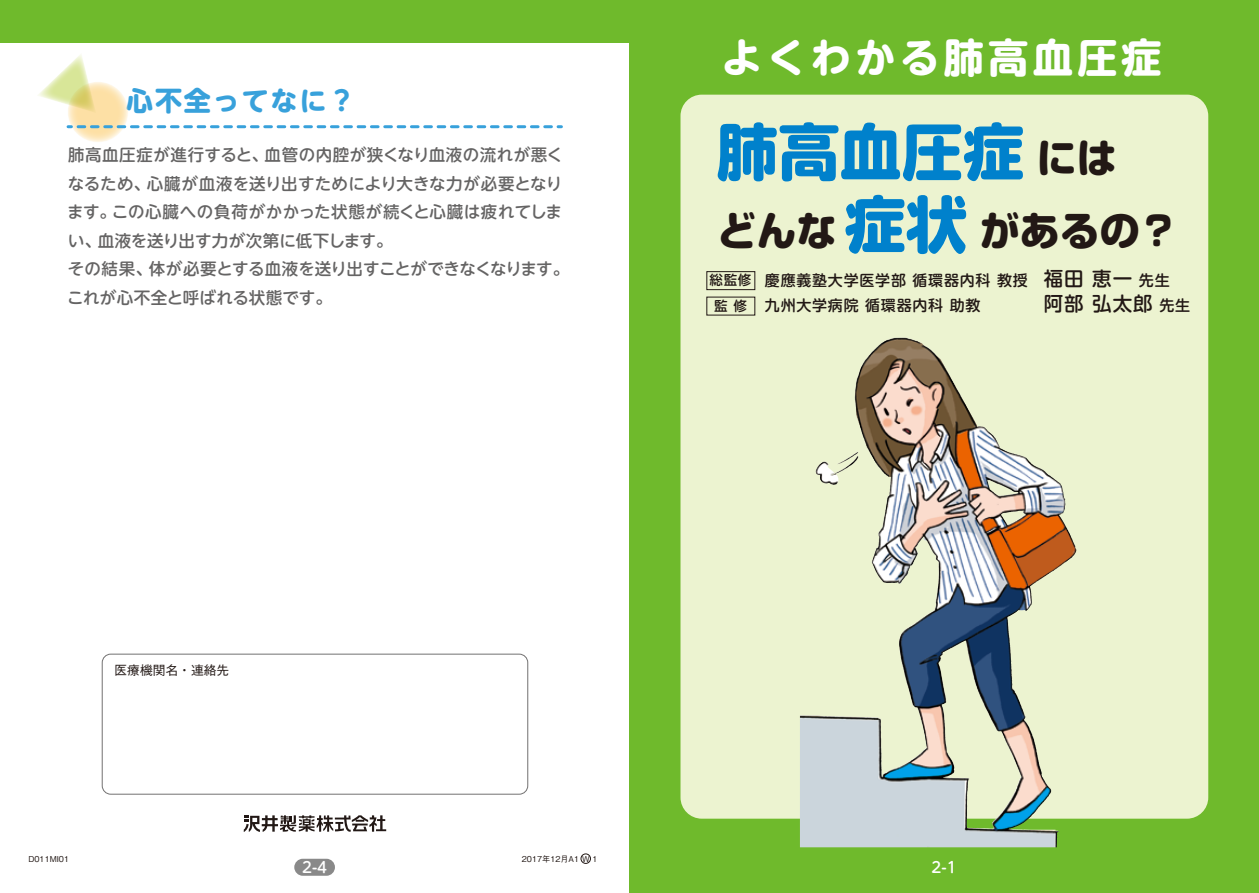
<style>
.page{position:relative;width:1259px;height:893px;background:#fff}
.page>*{position:absolute;margin:0;border:0;box-sizing:border-box;transform-origin:0 0}
.t1{font:800 61.5px "Soft Go Std";color:#0081cc}
.t2{font:700 40.35px "UD Shin M Go Pr 6 N";letter-spacing:.1em;color:#fff}
.t3{font:800 39.9px "Soft Go Std";color:#221815}
.t4{font:700 27px "UD Shin M Go Pr 6 N";letter-spacing:.07em;color:#38a1db}
.t5{font:500 19.5px "UD Shin M Go Pr 6 N";color:#221815}
.t6{font:500 16.5px/28.5px "UD Shin M Go Pr 6 N";letter-spacing:.015em;color:#656464}
.t7{font:500 15px/25.5px "UD Shin M Go Pr 6 N";letter-spacing:.05em;color:#221815}
.t8{font:500 15px "UD Shin M Go Pr 6 N";color:#fff}
.t9{font:500 13.5px/25.8px "UD Shin M Go Pr 6 N";color:#221815;text-align:center}
.t10{font:500 12.75px "Gothic BBB Pr 6";color:#221815}
.t11{font:500 8.1px "Gothic BBB Pr 6";color:#221815}
.s1{font-size:39.9px;color:#221815}
.s2{font-size:61.5px;color:#0081cc}
.s3{font-size:19.5px}
.s4{font-size:15px}
</style>
<div class="page">
<div style="left:0;top:0;width:629px;height:43px;background:#6fba2c"></div>
<div style="left:629px;top:0;width:630px;height:893px;background:#6fba2c"></div>
<svg style="left:680px;top:95px;width:528px;height:724px;background:#dfe4c6"></svg>
<svg style="left:68px;top:82px;width:60px;height:60px;background:#fce4b4"></svg>
<svg style="left:78px;top:125px;width:483px;height:3px"></svg>
<svg style="left:38px;top:54px;width:58px;height:59px"></svg>
<div style="left:102px;top:654px;width:426px;height:140px;border:1px solid #727171;border-radius:9px"></div>
<div style="left:294px;top:859px;width:41px;height:17px;background:#898989;border-radius:9px"></div>
<svg style="left:244px;top:815px;width:142px;height:17px"></svg>
<div style="left:581px;top:854px;width:9px;height:9px;border:1px solid #221815;border-radius:50%"></div>
<div style="left:706px;top:271px;width:49px;height:19px;border:1px solid #221815"></div>
<img style="left:854px;top:338px;width:46px;height:116px">
<h3 class="t4" style="left:126px;top:78px;width:231px">心不全ってなに？</h3>
<p class="t6" style="left:67px;top:140px;width:504px">肺高血圧症が進行すると、血管の内腔が狭くなり血液の流れが悪くなるため、心臓が血液を送り出すためにより大きな力が必要となります。この心臓への負荷がかかった状態が続くと心臓は疲れてしまい、血液を送り出す力が次第に低下します。<br>その結果、体が必要とする血液を送り出すことができなくなります。これが心不全と呼ばれる状態です。</p>
<p class="t10" style="left:114px;top:660px;width:116px">医療機関名・連絡先</p>
<h2 class="t2" style="left:722px;top:22px;width:441px">よくわかる肺高血圧症</h2>
<h1 class="t1" style="left:716px;top:108px;width:401px">肺高血圧症<span class="s1">には</span></h1>
<h3 class="t3" style="left:716px;top:202px;width:457px">どんな<span class="s2">症状</span>があるの?</h3>
<p class="t7" style="left:765px;top:266px;width:406px">慶應義塾大学医学部 循環器内科 教授 <span class="s3">福田 恵一</span> 先生九州大学病院 循環器内科 助教</p>
<p class="t9" style="left:709px;top:267px;width:43px">総監修監 修</p>
<p class="t5" style="left:1043px;top:287px;width:148px">阿部 弘太郎 <span class="s4">先生</span></p>
<p class="t11" style="left:28px;top:852px;width:42px">D011MI01</p>
<p class="t11" style="left:522px;top:852px;width:77px">2017年12月A1 W 1</p>
<p class="t8" style="left:302px;top:855px;width:27px">2-4</p>
<p class="t8" style="left:931px;top:855px;width:27px">2-1</p>
</div>
